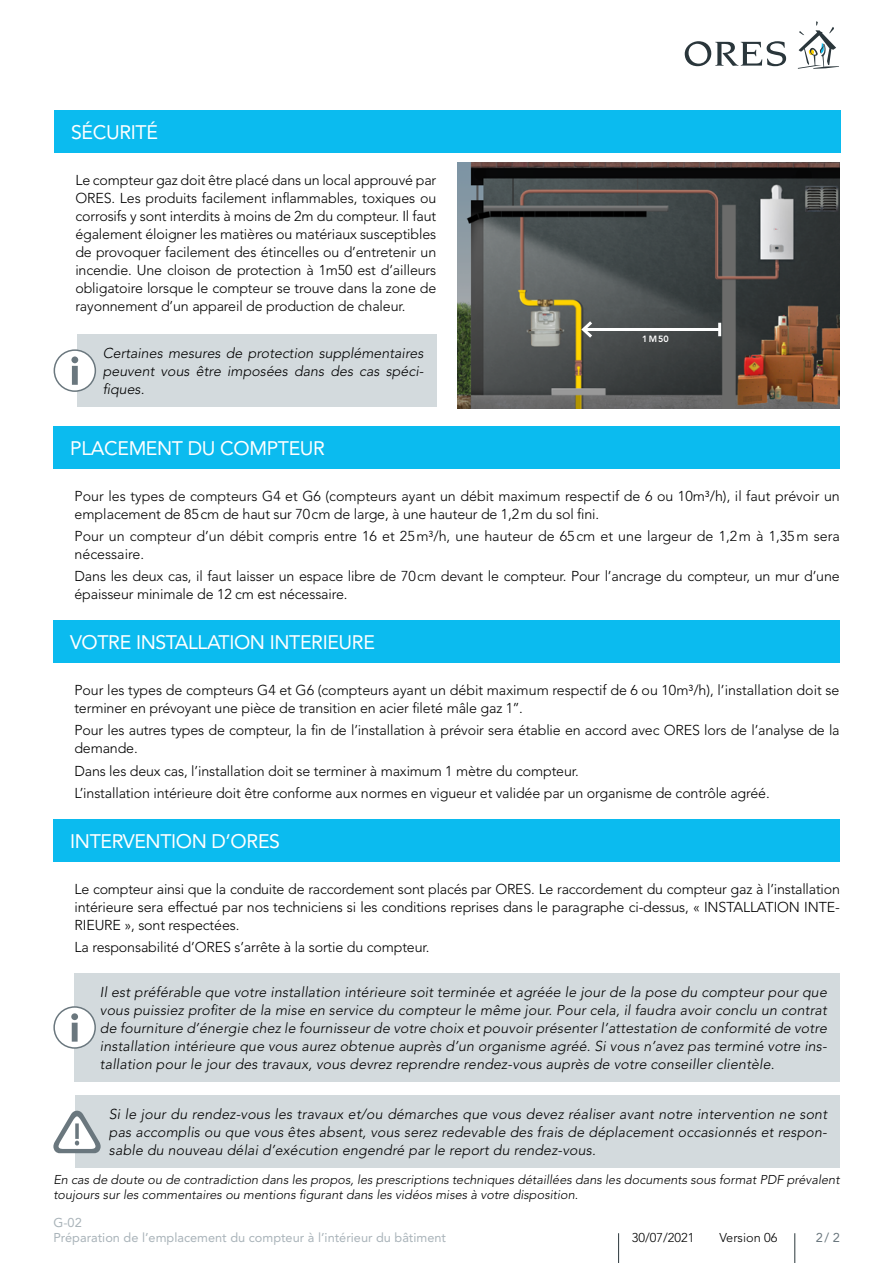
<style>
.page{position:relative;width:893px;height:1263px;background:#fff}
.page>*{position:absolute;margin:0;border:0;box-sizing:border-box;transform-origin:0 0}
.t1{font:19.5px "Avenir LT Std";letter-spacing:-.02em;color:#fff}
.t2{font:300 14.25px/18px "Avenir LT Std";letter-spacing:-.01em;color:#000}
.t3{font:italic 300 14.25px/18px "Avenir LT Std";letter-spacing:.01em;color:#000;text-align:justify}
.t4{font:italic 300 12.75px/15px "Avenir LT Std";color:#000}
.t5{font:12.75px/14.2px "Avenir LT Std";color:#a9b3b9}
.t6{font:300 12.75px "Avenir LT Std";color:#000}
.t7{font:12.75px "Avenir LT Std";color:#6a777e}
.t8{font:800 9px "Avenir LT Std";color:#fff}
</style>
<div class="page">
<hr style="left:794px;top:1233px;width:1px;height:30px;background:#2a363b">
<hr style="left:618px;top:1233px;width:1px;height:30px;background:#2a363b">
<svg style="left:685px;top:41px;width:101px;height:25px"></svg>
<svg style="left:798px;top:21px;width:41px;height:48px"></svg>
<div style="left:53px;top:426px;width:787px;height:43px;background:#0bbbef"></div>
<div style="left:53px;top:819px;width:787px;height:43px;background:#0bbbef"></div>
<div style="left:54px;top:111px;width:786px;height:42px;background:#0bbbef"></div>
<div style="left:77px;top:334px;width:359px;height:73px;background:#d3dadd"></div>
<div style="left:54px;top:350px;width:41px;height:41px;background:#fff;border-radius:50%"></div>
<div style="left:54px;top:349px;width:42px;height:43px;border:2px solid #6a777e;border-radius:50%"></div>
<svg style="left:71px;top:356px;width:7px;height:29px"></svg>
<img style="left:458px;top:163px;width:382px;height:246px">
<hr style="left:583px;top:328px;width:137px;height:3px;background:#fff">
<svg style="left:718px;top:323px;width:3px;height:13px"></svg>
<svg style="left:579px;top:318px;width:16px;height:23px"></svg>
<div style="left:53px;top:621px;width:786px;height:42px;background:#0bbbef"></div>
<div style="left:74px;top:973px;width:766px;height:108px;background:#d3dadd"></div>
<div style="left:54px;top:1007px;width:41px;height:41px;background:#fff;border-radius:50%"></div>
<div style="left:53px;top:1006px;width:43px;height:43px;border:2px solid #6a777e;border-radius:50%"></div>
<svg style="left:71px;top:1013px;width:7px;height:29px"></svg>
<div style="left:75px;top:1096px;width:765px;height:72px;background:#d3dadd"></div>
<svg style="left:53px;top:1111px;width:48px;height:42px"></svg>
<h1 class="t1" style="left:71px;top:121px;width:88px">SÉCURITÉ</h1>
<p class="t2" style="left:75px;top:171px;width:362px;text-align:justify">Le compteur gaz doit être placé dans un local approuvé par ORES. Les produits facilement inflammables, toxiques ou corrosifs y sont interdits à moins de 2m du compteur. Il faut également éloigner les matières ou matériaux susceptibles de provoquer facilement des étincelles ou d’entretenir un incendie. Une cloison de protection à 1m50 est d’ailleurs obligatoire lorsque le compteur se trouve dans la zone de rayonnement d’un appareil de production de chaleur.</p>
<p class="t3" style="left:103px;top:344px;width:322px">Certaines mesures de protection supplémentaires peuvent vous être imposées dans des cas spéci&shy;fiques.</p>
<h1 class="t1" style="left:70px;top:437px;width:256px">PLACEMENT DU COMPTEUR</h1>
<p class="t8" style="left:642px;top:334px;width:28px">1M50</p>
<p class="t2" style="left:75px;top:487px;width:767px">Pour les types de compteurs G4 et G6 (compteurs ayant un débit maximum respectif de 6 ou 10m³/h), il faut prévoir un emplacement de 85cm de haut sur 70cm de large, à une hauteur de 1,2m du sol fini.</p>
<p class="t2" style="left:75px;top:527px;width:767px">Pour un compteur d’un débit compris entre 16 et 25m³/h, une hauteur de 65cm et une largeur de 1,2m à 1,35m sera nécessaire.</p>
<p class="t2" style="left:75px;top:567px;width:767px">Dans les deux cas, il faut laisser un espace libre de 70cm devant le compteur. Pour l’ancrage du compteur, un mur d’une épaisseur minimale de 12 cm est nécessaire.</p>
<h1 class="t1" style="left:70px;top:631px;width:306px">VOTRE INSTALLATION INTERIEURE</h1>
<p class="t2" style="left:74px;top:681px;width:767px">Pour les types de compteurs G4 et G6 (compteurs ayant un débit maximum respectif de 6 ou 10m³/h), l’installation doit se terminer en prévoyant une pièce de transition en acier fileté mâle gaz 1’’.</p>
<p class="t2" style="left:74px;top:722px;width:767px">Pour les autres types de compteur, la fin de l’installation à prévoir sera établie en accord avec ORES lors de l’analyse de la demande.</p>
<p class="t2" style="left:74px;top:760px;width:697px;line-height:22.2px">Dans les deux cas, l’installation doit se terminer à maximum 1 mètre du compteur.<br>L’installation intérieure doit être conforme aux normes en vigueur et validée par un organisme de contrôle agréé.</p>
<h1 class="t1" style="left:70px;top:830px;width:211px">INTERVENTION D’ORES</h1>
<p class="t2" style="left:75px;top:880px;width:767px;text-align:justify">Le compteur ainsi que la conduite de raccordement sont placés par ORES. Le raccordement du compteur gaz à l’installation intérieure sera effectué par nos techniciens si les conditions reprises dans le paragraphe ci-dessus, « INSTALLATION INTE-RIEURE », sont respectées.</p>
<p class="t2" style="left:75px;top:938px;width:356px">La responsabilité d’ORES s’arrête à la sortie du compteur.</p>
<p class="t3" style="left:100px;top:983px;width:728px">Il est préférable que votre installation intérieure soit terminée et agréée le jour de la pose du compteur pour que vous puissiez profiter de la mise en service du compteur le même jour. Pour cela, il faudra avoir conclu un contrat de fourniture d’énergie chez le fournisseur de votre choix et pouvoir présenter l’attestation de conformité de votre installation intérieure que vous aurez obtenue auprès d’un organisme agréé. Si vous n’avez pas terminé votre ins&shy;tallation pour le jour des travaux, vous devrez reprendre rendez-vous auprès de votre conseiller clientèle.</p>
<p class="t3" style="left:109px;top:1106px;width:720px">Si le jour du rendez-vous les travaux et/ou démarches que vous devez réaliser avant notre intervention ne sont pas accomplis ou que vous êtes absent, vous serez redevable des frais de déplacement occasionnés et respon&shy;sable du nouveau délai d’exécution engendré par le report du rendez-vous.</p>
<p class="t4" style="left:53px;top:1172px;width:788px">En cas de doute ou de contradiction dans les propos, les prescriptions techniques détaillées dans les documents sous format PDF prévalent toujours sur les commentaires ou mentions figurant dans les vidéos mises à votre disposition.</p>
<p class="t5" style="left:53px;top:1216px;width:394px">G-02<br>Préparation de l’emplacement du compteur à l’intérieur du bâtiment</p>
<p class="t6" style="left:632px;top:1230px;width:64px">30/07/2021</p>
<p class="t6" style="left:719px;top:1230px;width:59px">Version 06</p>
<p class="t7" style="left:816px;top:1230px;width:26px">2/ 2</p>
</div>
